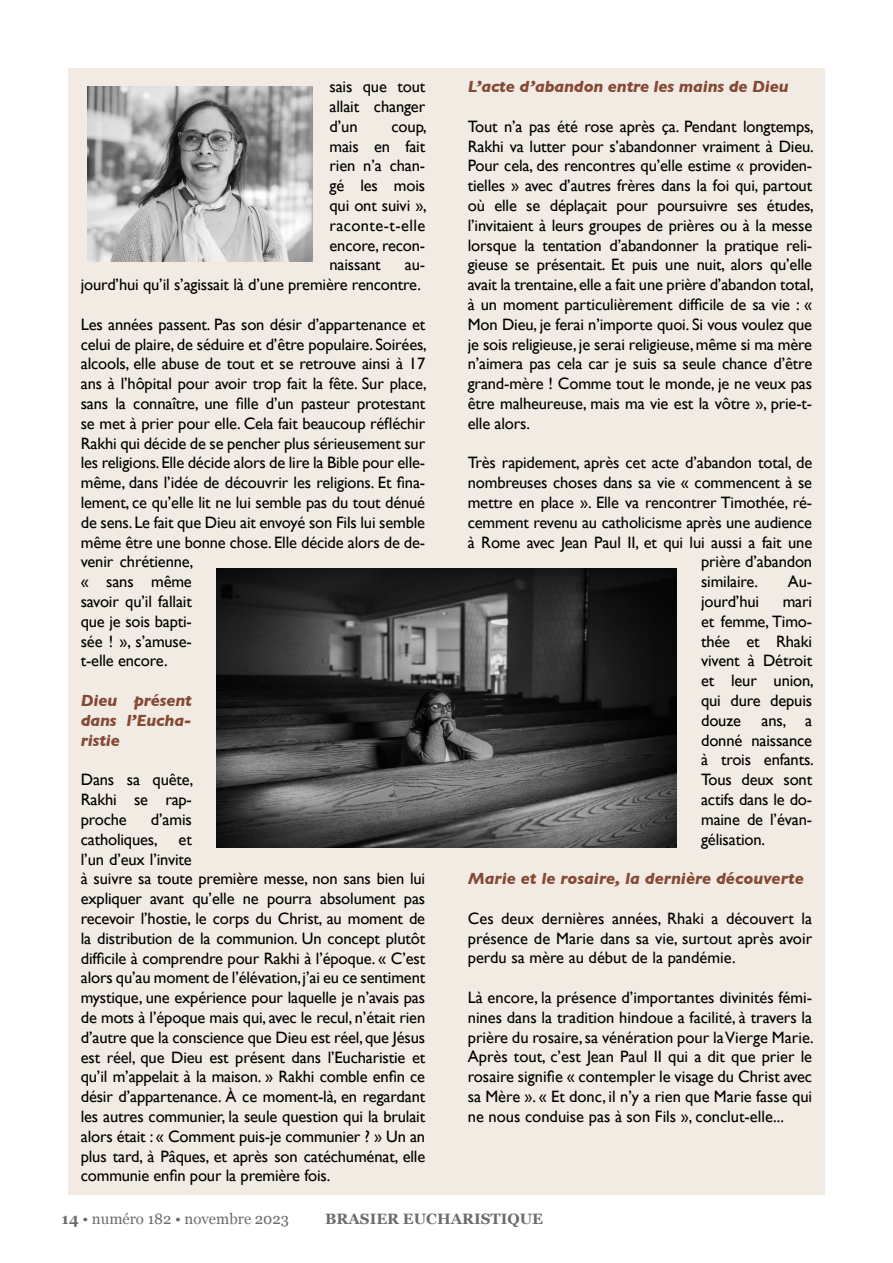
<style>
.page{position:relative;width:893px;height:1263px;background:#fff}
.page>*{position:absolute;margin:0;border:0;box-sizing:border-box;transform-origin:0 0}
.t1{font:16.5px/19.8px "Gill Sans";letter-spacing:-.01em;color:#000;text-align:justify}
.t2{font:italic 700 16.5px/19.8px "Gill Sans";letter-spacing:-.01em;color:#854934;text-align:justify}
.t3{font:15px "Georgia";color:#6b6b6e}
.t4{font:700 15px "Georgia";color:#6b6b6e}
.s1{font-weight:700}
</style>
<div class="page">
<div style="left:68px;top:68px;width:757px;height:1127px;background:#f2ebe3"></div>
<img style="left:217px;top:568px;width:459px;height:279px">
<img style="left:87px;top:86px;width:226px;height:175px">
<p class="t1" style="left:330px;top:77px;width:97px">sais que tout allait changer d’un</p>
<p class="t1" style="left:330px;top:116px;width:99px;text-indent:62px">coup, mais en fait rien n’a chan&shy;gé les mois qui ont suivi », raconte-t-elle encore, recon&shy;naissant</p>
<p class="t1" style="left:81px;top:255px;width:346px;text-align:right">au-<br>jourd’hui qu’il s’agissait là d’une première rencontre.</p>
<p class="t1" style="left:81px;top:314px;width:348px;text-align:left">Les années passent. Pas son désir d’appartenance et celui de plaire, de séduire et d’être populaire. Soirées, alcools, elle abuse de tout et se retrouve ainsi à 17 ans à l’hôpital pour avoir trop fait la fête. Sur place, sans la connaître, une fille d’un pasteur protestant se met à prier pour elle. Cela fait beaucoup réfléchir Rakhi qui décide de se pencher plus sérieusement sur les religions. Elle décide alors de lire la Bible pour elle&shy;même, dans l’idée de découvrir les religions. Et fina&shy;lement, ce qu’elle lit ne lui semble pas du tout dénué de sens. Le fait que Dieu ait envoyé son Fils lui semble même être une bonne chose. Elle décide alors de de&shy;venir chrétienne,<br>« sans même<br>savoir qu’il fallait<br>que je sois bapti-<br>sée ! », s’amuse-<br>t-elle encore.</p>
<p class="t2" style="left:81px;top:690px;width:113px">Dieu présent dans l’Eucha&shy;ristie</p>
<p class="t1" style="left:81px;top:770px;width:114px">Dans sa quête, Rakhi se rap&shy;proche</p>
<p class="t1" style="left:81px;top:809px;width:113px;text-indent:70px">d’amis catholiques,</p>
<p class="t1" style="left:81px;top:829px;width:346px;text-align:left;text-indent:98px">et<br>l’un d’eux l’invite<br>à suivre sa toute première messe, non sans bien lui expliquer avant qu’elle ne pourra absolument pas recevoir l’hostie, le corps du Christ, au moment de la distribution de la communion. Un concept plutôt difficile à comprendre pour Rakhi à l’époque. « C’est alors qu’au moment de l’élévation, j’ai eu ce sentiment mystique, une expérience pour laquelle je n’avais pas de mots à l’époque mais qui, avec le recul, n’était rien d’autre que la conscience que Dieu est réel, que Jésus est réel, que Dieu est présent dans l’Eucharistie et qu’il m’appelait à la maison. » Rakhi comble enfin ce désir d’appartenance. À ce moment-là, en regardant les autres communier, la seule question qui la brulait alors était : « Comment puis-je communier ? » Un an plus tard, à Pâques, et après son catéchuménat, elle communie enfin pour la première fois.</p>
<p class="t2" style="left:468px;top:77px;width:322px">L’acte d’abandon entre les mains de Dieu</p>
<p class="t1" style="left:468px;top:116px;width:348px">Tout n’a pas été rose après ça. Pendant longtemps, Rakhi va lutter pour s’abandonner vraiment à Dieu.<br>Pour cela, des rencontres qu’elle estime « providen&shy;tielles » avec d’autres frères dans la foi qui, partout où elle se déplaçait pour poursuivre ses études, l’invitaient à leurs groupes de prières ou à la messe lorsque la tentation d’abandonner la pratique reli&shy;gieuse se présentait. Et puis une nuit, alors qu’elle avait la trentaine, elle a fait une prière d’abandon total, à un moment particulièrement difficile de sa vie : « Mon Dieu, je ferai n’importe quoi. Si vous voulez que je sois religieuse, je serai religieuse, même si ma mère n’aimera pas cela car je suis sa seule chance d’être grand-mère ! Comme tout le monde, je ne veux pas être malheureuse, mais ma vie est la vôtre », prie-t&shy;elle alors.</p>
<p class="t1" style="left:468px;top:453px;width:346px">Très rapidement, après cet acte d’abandon total, de</p>
<p class="t1" style="left:468px;top:472px;width:346px">nombreuses choses dans sa vie « commencent à se</p>
<p class="t1" style="left:468px;top:492px;width:346px">mettre en place ». Elle va rencontrer Timothée, ré-</p>
<p class="t1" style="left:468px;top:512px;width:346px">cemment revenu au catholicisme après une audience</p>
<p class="t1" style="left:468px;top:532px;width:346px">à Rome avec Jean Paul II, et qui lui aussi a fait une</p>
<p class="t1" style="left:701px;top:552px;width:113px">prière d’abandon</p>
<p class="t1" style="left:701px;top:571px;width:59px">similaire.</p>
<p class="t1" style="left:788px;top:571px;width:26px">Au-</p>
<p class="t1" style="left:701px;top:591px;width:60px">jourd’hui</p>
<p class="t1" style="left:701px;top:591px;width:114px;text-indent:82px">mari et femme, Timo&shy;thée et Rhaki vivent à Détroit et leur union, qui dure depuis douze ans, a donné naissance à trois enfants.<br>Tous deux sont actifs dans le do&shy;maine de l’évan&shy;gélisation.</p>
<p class="t2" style="left:468px;top:869px;width:338px">Marie et le rosaire, la dernière découverte</p>
<p class="t1" style="left:468px;top:908px;width:346px">Ces deux dernières années, Rhaki a découvert la présence de Marie dans sa vie, surtout après avoir perdu sa mère au début de la pandémie.</p>
<p class="t1" style="left:468px;top:987px;width:348px">Là encore, la présence d’importantes divinités fémi&shy;nines dans la tradition hindoue a facilité, à travers la prière du rosaire, sa vénération pour la Vierge Marie.<br>Après tout, c’est Jean Paul II qui a dit que prier le rosaire signifie « contempler le visage du Christ avec sa Mère ». « Et donc, il n’y a rien que Marie fasse qui ne nous conduise pas à son Fils », conclut-elle...</p>
<p class="t3" style="left:62px;top:1207px;width:229px"><span class="s1">14</span> • numéro 182 • novembre 2023</p>
<p class="t4" style="left:325px;top:1207px;width:219px">BRASIER EUCHARISTIQUE</p>
</div>
